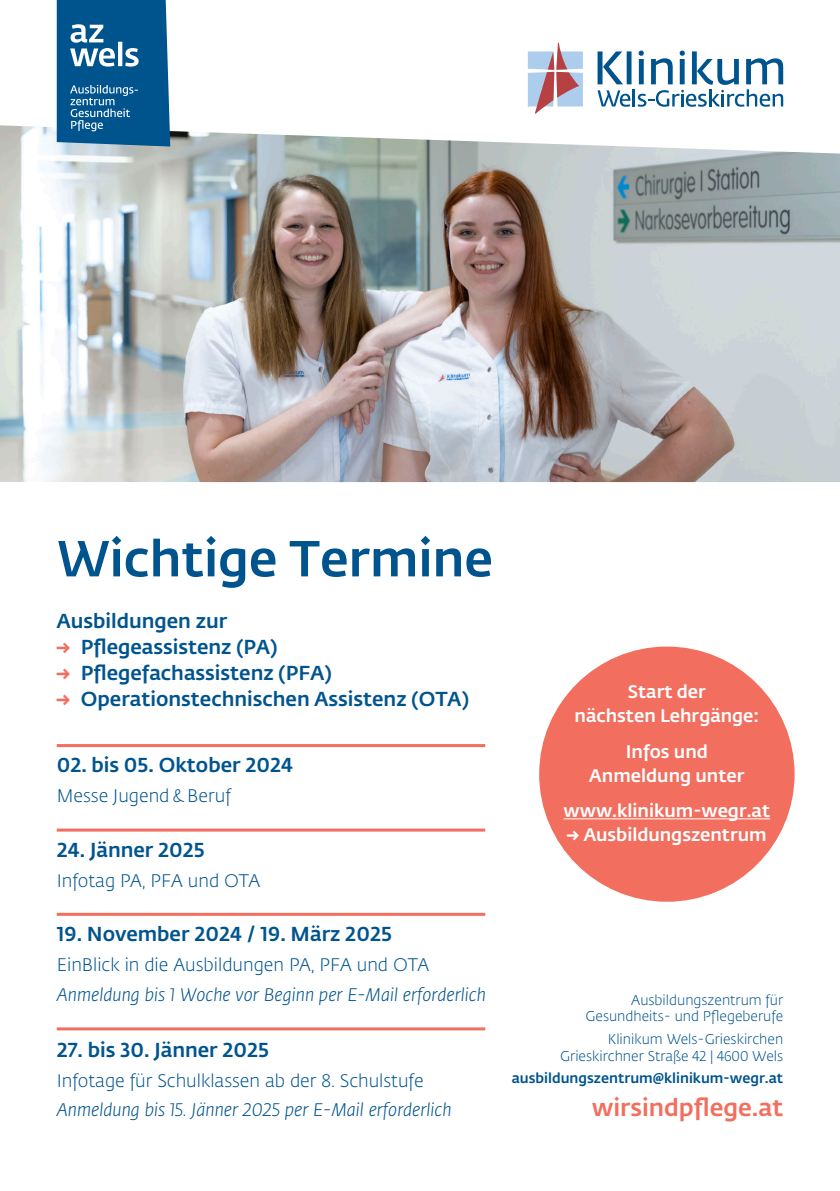
<style>
.page{position:relative;width:840px;height:1191px;background:#fff}
.page>*{position:absolute;margin:0;border:0;box-sizing:border-box;transform-origin:0 0}
.t1{font:500 50px "Fedra Sans Std";color:#00548e}
.t2{font:500 24px "Fedra Sans Std";color:#f26f5f}
.t3{font:500 20px "Fedra Sans Std";color:#00548e}
.t4{font:300 18px "Fedra Sans Std";color:#00548e}
.t5{font:italic 300 18px "Fedra Sans Std";color:#00548e}
.t6{font:500 18px/24px "Fedra Sans Std";color:#fff;text-align:center}
.t7{font:300 14px/16.8px "Fedra Sans Std";color:#00548e;text-align:right}
.t8{font:500 14px "Fedra Sans Std";color:#00548e}
.s1{color:#f26f5f}
</style>
<div class="page">
<img style="left:0;top:125px;width:839px;height:357px">
<div style="left:539px;top:646px;width:255px;height:255px;background:#f26f5f;border-radius:50%"></div>
<hr style="left:563px;top:818px;width:206px;height:1px;background:#fff">
<hr style="left:57px;top:912px;width:428px;height:3px;background:#f26f5f">
<hr style="left:57px;top:1027px;width:428px;height:3px;background:#f26f5f">
<svg style="left:527px;top:43px;width:55px;height:71px"></svg>
<svg style="left:597px;top:51px;width:185px;height:56px"></svg>
<svg style="left:57px;top:0;width:113px;height:147px;background:#20699c"></svg>
<hr style="left:57px;top:744px;width:428px;height:3px;background:#f26f5f">
<hr style="left:57px;top:828px;width:428px;height:3px;background:#f26f5f">
<p class="t1" style="left:57px;top:528px;width:437px">Wichtige Termine</p>
<p class="t3" style="left:57px;top:609px;width:172px">Ausbildungen zur</p>
<p class="t3" style="left:57px;top:635px;width:222px"><span class="s1">→</span> Pflegeassistenz (PA)</p>
<p class="t3" style="left:57px;top:661px;width:276px"><span class="s1">→</span> Pflegefachassistenz (PFA)</p>
<p class="t3" style="left:57px;top:687px;width:413px"><span class="s1">→</span> Operationstechnischen Assistenz (OTA)</p>
<p class="t3" style="left:57px;top:753px;width:238px">02. bis 05. Oktober 2024</p>
<p class="t4" style="left:57px;top:784px;width:175px">Messe Jugend &amp; Beruf</p>
<p class="t3" style="left:57px;top:837px;width:150px">24. Jänner 2025</p>
<p class="t4" style="left:57px;top:869px;width:205px">Infotag PA, PFA und OTA</p>
<p class="t3" style="left:57px;top:921px;width:336px">19. November 2024 / 19. März 2025</p>
<p class="t4" style="left:57px;top:953px;width:374px">EinBlick in die Ausbildungen PA, PFA und OTA</p>
<p class="t5" style="left:57px;top:983px;width:430px">Anmeldung bis 1 Woche vor Beginn per E-Mail erforderlich</p>
<p class="t3" style="left:57px;top:1037px;width:214px">27. bis 30. Jänner 2025</p>
<p class="t4" style="left:57px;top:1069px;width:368px">Infotage für Schulklassen ab der 8. Schulstufe</p>
<p class="t5" style="left:57px;top:1099px;width:396px">Anmeldung bis 15. Jänner 2025 per E-Mail erforderlich</p>
<p class="t6" style="left:574px;top:680px;width:186px">Start der<br>nächsten Lehrgänge:</p>
<p class="t6" style="left:589px;top:739px;width:157px">Infos und<br>Anmeldung unter</p>
<p class="t6" style="left:563px;top:799px;width:208px">www.klinikum-wegr.at</p>
<p class="t6" style="left:566px;top:823px;width:201px">→ Ausbildungszentrum</p>
<p class="t7" style="left:585px;top:991px;width:199px">Ausbildungszentrum für<br>Gesundheits- und Pflegeberufe</p>
<p class="t7" style="left:560px;top:1030px;width:224px">Klinikum Wels-Grieskirchen<br>Grieskirchner Straße 42 | 4600 Wels</p>
<p class="t8" style="left:511px;top:1069px;width:273px">ausbildungszentrum@klinikum-wegr.at</p>
<p class="t2" style="left:591px;top:1093px;width:193px">wirsindpflege.at</p>
</div>
